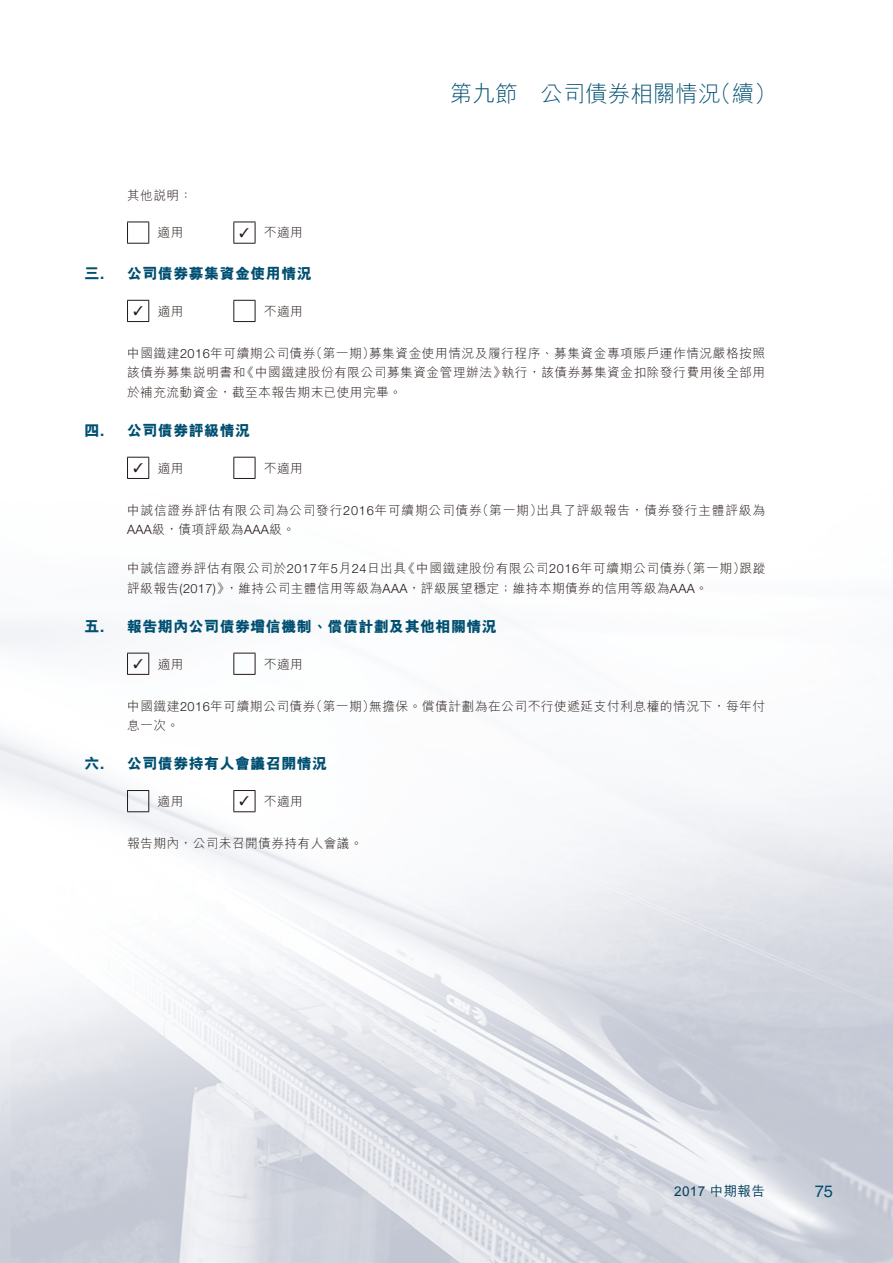
<style>
.page{position:relative;width:893px;height:1263px;background:#fff}
.page>*{position:absolute;margin:0;border:0;box-sizing:border-box;transform-origin:0 0}
.t1{font:300 22.5px "M Hei HK";letter-spacing:.005em;color:#004f71}
.t2{font:16.5px "Helvetica LT Std";color:#004f71}
.t3{font:800 15px "M Hei HK";letter-spacing:.03em;color:#004f71}
.t4{font:500 13.5px "M Hei HK";letter-spacing:.03em;color:#003d59}
.t5{font:300 12.75px/19.5px "M Hei HK";letter-spacing:.035em;color:#231916}
.t6{font:300 12.75px/19.5px "M Hei HK";letter-spacing:.06em;color:#231916}
.s1{font-family:"Helvetica Neue LT Std";font-weight:700}
.s2{font-family:"Helvetica Neue LT Std"}
</style>
<div class="page">
<img style="left:0;top:221px;width:893px;height:1042px">
<svg style="left:127px;top:222px;width:22px;height:22px"></svg>
<svg style="left:233px;top:222px;width:23px;height:22px"></svg>
<svg style="left:127px;top:300px;width:22px;height:22px"></svg>
<svg style="left:233px;top:300px;width:23px;height:22px"></svg>
<svg style="left:127px;top:457px;width:22px;height:22px"></svg>
<svg style="left:233px;top:457px;width:23px;height:22px"></svg>
<svg style="left:127px;top:653px;width:22px;height:22px"></svg>
<svg style="left:233px;top:653px;width:23px;height:22px"></svg>
<svg style="left:127px;top:790px;width:22px;height:22px"></svg>
<svg style="left:233px;top:790px;width:23px;height:22px"></svg>
<h1 class="t1" style="left:450px;top:83px;width:328px">第九節 公司債券相關情況（續）</h1>
<p class="t5" style="left:127px;top:186px;width:67px">其他說明：</p>
<p class="t5" style="left:158px;top:223px;width:27px">適用</p>
<p class="t5" style="left:240px;top:223px;width:65px">✓ 不適用</p>
<p class="t3" style="left:85px;top:266px;width:229px">三<span class="s1">.</span> 公司債券募集資金使用情況</p>
<p class="t5" style="left:133px;top:301px;width:52px">✓ 適用</p>
<p class="t5" style="left:264px;top:301px;width:40px">不適用</p>
<p class="t5" style="left:127px;top:343px;width:640px;text-align:justify">中國鐵建<span class="s2">2016</span>年可續期公司債券（第一期）募集資金使用情況及履行程序、募集資金專項賬戶運作情況嚴格按照該債券募集說明書和《中國鐵建股份有限公司募集資金管理辦法》執行，該債券募集資金扣除發行費用後全部用於補充流動資金，截至本報告期末已使用完畢。</p>
<p class="t3" style="left:85px;top:423px;width:167px">四<span class="s1">.</span> 公司債券評級情況</p>
<p class="t5" style="left:133px;top:458px;width:52px">✓ 適用</p>
<p class="t5" style="left:264px;top:458px;width:40px">不適用</p>
<p class="t6" style="left:127px;top:500px;width:639px">中誠信證券評估有限公司為公司發行<span class="s2">2016</span>年可續期公司債券（第一期）出具了評級報告，債券發行主體評級為<br><span class="s2">AAA</span>級，債項評級為<span class="s2">AAA</span>級。</p>
<p class="t5" style="left:127px;top:558px;width:640px">中誠信證券評估有限公司於<span class="s2">2017</span>年<span class="s2">5</span>月<span class="s2">24</span>日出具《中國鐵建股份有限公司<span class="s2">2016</span>年可續期公司債券（第一期）跟蹤評級報告<span class="s2">(2017)</span>》，維持公司主體信用等級為<span class="s2">AAA</span>，評級展望穩定；維持本期債券的信用等級為<span class="s2">AAA</span>。</p>
<p class="t3" style="left:85px;top:618px;width:414px">五<span class="s1">.</span> 報告期內公司債券增信機制、償債計劃及其他相關情況</p>
<p class="t5" style="left:133px;top:654px;width:52px">✓ 適用</p>
<p class="t5" style="left:264px;top:654px;width:40px">不適用</p>
<p class="t5" style="left:127px;top:696px;width:640px">中國鐵建<span class="s2">2016</span>年可續期公司債券（第一期）無擔保。償債計劃為在公司不行使遞延支付利息權的情況下，每年付息一次。</p>
<p class="t3" style="left:85px;top:756px;width:244px">六<span class="s1">.</span> 公司債券持有人會議召開情況</p>
<p class="t5" style="left:158px;top:791px;width:27px">適用</p>
<p class="t5" style="left:240px;top:791px;width:65px">✓ 不適用</p>
<p class="t5" style="left:127px;top:833px;width:237px">報告期內，公司未召開債券持有人會議。</p>
<p class="t4" style="left:674px;top:1181px;width:92px">2017 中期報告</p>
<p class="t2" style="left:815px;top:1182px;width:20px">75</p>
</div>
